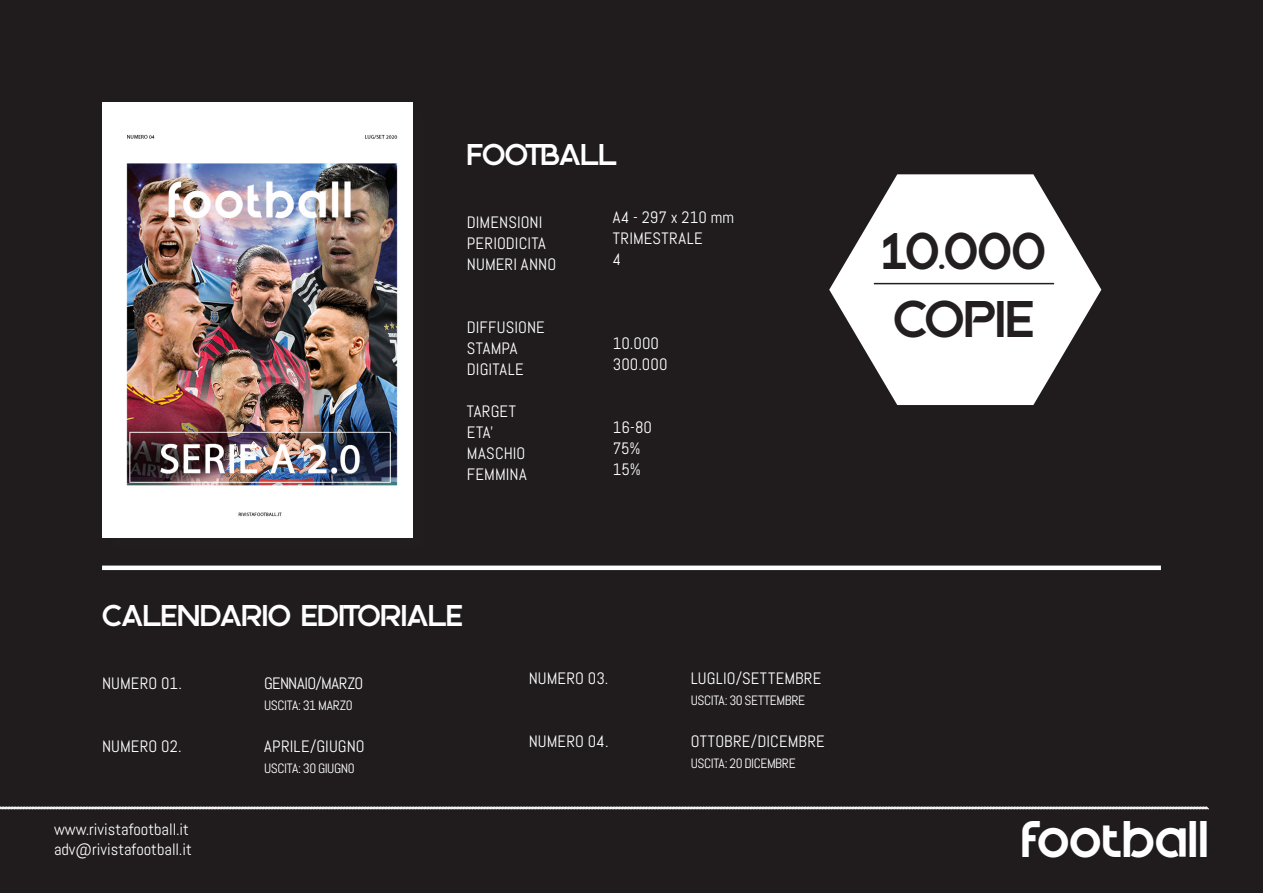
<style>
.page{position:relative;width:1263px;height:893px;background:#201c1d}
.page>*{position:absolute;margin:0;border:0;box-sizing:border-box;transform-origin:0 0}
.t1{font:700 36px "Quantify";letter-spacing:-.015em;color:#231f20}
.t2{font:700 36px "Quantify";color:#fff}
.t3{font:700 21px "Quantify";letter-spacing:-.015em;color:#fff}
.t4{font:700 21px "Quantify";letter-spacing:-.045em;color:#fff}
.t5{font:16.5px "Abel";letter-spacing:.005em;color:#fff}
.t6{font:16.5px "Abel";letter-spacing:-.03em;color:#fff}
.t7{font:16.5px "Abel";letter-spacing:.025em;color:#fff}
.t8{font:13.5px "Abel";letter-spacing:-.03em;color:#fff}
</style>
<div class="page">
<svg style="left:0;top:806px;width:1209px;height:4px;background:#a8a6a7"></svg>
<img style="left:102px;top:102px;width:310px;height:435px">
<hr style="left:102px;top:566px;width:1059px;height:4px;background:#fff">
<svg style="left:829px;top:174px;width:272px;height:231px;fill:#fff"></svg>
<hr style="left:874px;top:283px;width:180px;height:1px;background:#231f20">
<p class="t4" style="left:467px;top:146px;width:152px">FOOTBALL</p>
<p class="t5" style="left:467px;top:212px;width:77px">DIMENSIONI</p>
<p class="t5" style="left:467px;top:233px;width:81px">PERIODICITA</p>
<p class="t5" style="left:467px;top:254px;width:91px">NUMERI ANNO</p>
<p class="t5" style="left:467px;top:317px;width:79px">DIFFUSIONE</p>
<p class="t5" style="left:467px;top:338px;width:52px">STAMPA</p>
<p class="t5" style="left:467px;top:359px;width:58px">DIGITALE</p>
<p class="t5" style="left:467px;top:401px;width:51px">TARGET</p>
<p class="t5" style="left:467px;top:422px;width:28px">ETA’</p>
<p class="t5" style="left:467px;top:443px;width:60px">MASCHIO</p>
<p class="t5" style="left:467px;top:464px;width:61px">FEMMINA</p>
<p class="t3" style="left:102px;top:607px;width:362px">CALENDARIO EDITORIALE</p>
<p class="t5" style="left:613px;top:207px;width:123px">A4 - 297 x 210 mm</p>
<p class="t7" style="left:613px;top:228px;width:91px">TRIMESTRALE</p>
<p class="t5" style="left:613px;top:249px;width:10px">4</p>
<p class="t5" style="left:613px;top:333px;width:48px">10.000</p>
<p class="t5" style="left:613px;top:354px;width:56px">300.000</p>
<p class="t5" style="left:613px;top:417px;width:41px">16-80</p>
<p class="t5" style="left:613px;top:438px;width:29px">75%</p>
<p class="t5" style="left:613px;top:459px;width:30px">15%</p>
<p class="t5" style="left:102px;top:673px;width:81px">NUMERO 01.</p>
<p class="t6" style="left:264px;top:673px;width:101px">GENNAIO/MARZO</p>
<p class="t8" style="left:264px;top:697px;width:90px">USCITA: 31 MARZ0</p>
<p class="t5" style="left:102px;top:736px;width:81px">NUMERO 02.</p>
<p class="t5" style="left:264px;top:736px;width:102px">APRILE/GIUGNO</p>
<p class="t8" style="left:264px;top:760px;width:92px">USCITA: 30 GIUGN0</p>
<p class="t5" style="left:54px;top:819px;width:136px">www.rivistafootball.it</p>
<p class="t5" style="left:54px;top:838px;width:139px">adv@rivistafootball.it</p>
<p class="t5" style="left:529px;top:668px;width:81px">NUMERO 03.</p>
<p class="t5" style="left:691px;top:668px;width:132px">LUGLIO/SETTEMBRE</p>
<p class="t8" style="left:691px;top:692px;width:116px">USCITA: 30 SETTEMBRE</p>
<p class="t5" style="left:529px;top:731px;width:81px">NUMERO 04.</p>
<p class="t5" style="left:691px;top:731px;width:135px">OTTOBRE/DICEMBRE</p>
<p class="t8" style="left:691px;top:755px;width:106px">USCITA: 20 DICEMBRE</p>
<p class="t1" style="left:882px;top:236px;width:166px">10.000</p>
<p class="t1" style="left:894px;top:303px;width:142px">COPIE</p>
<p class="t2" style="left:1021px;top:823px;width:189px">football</p>
</div>
